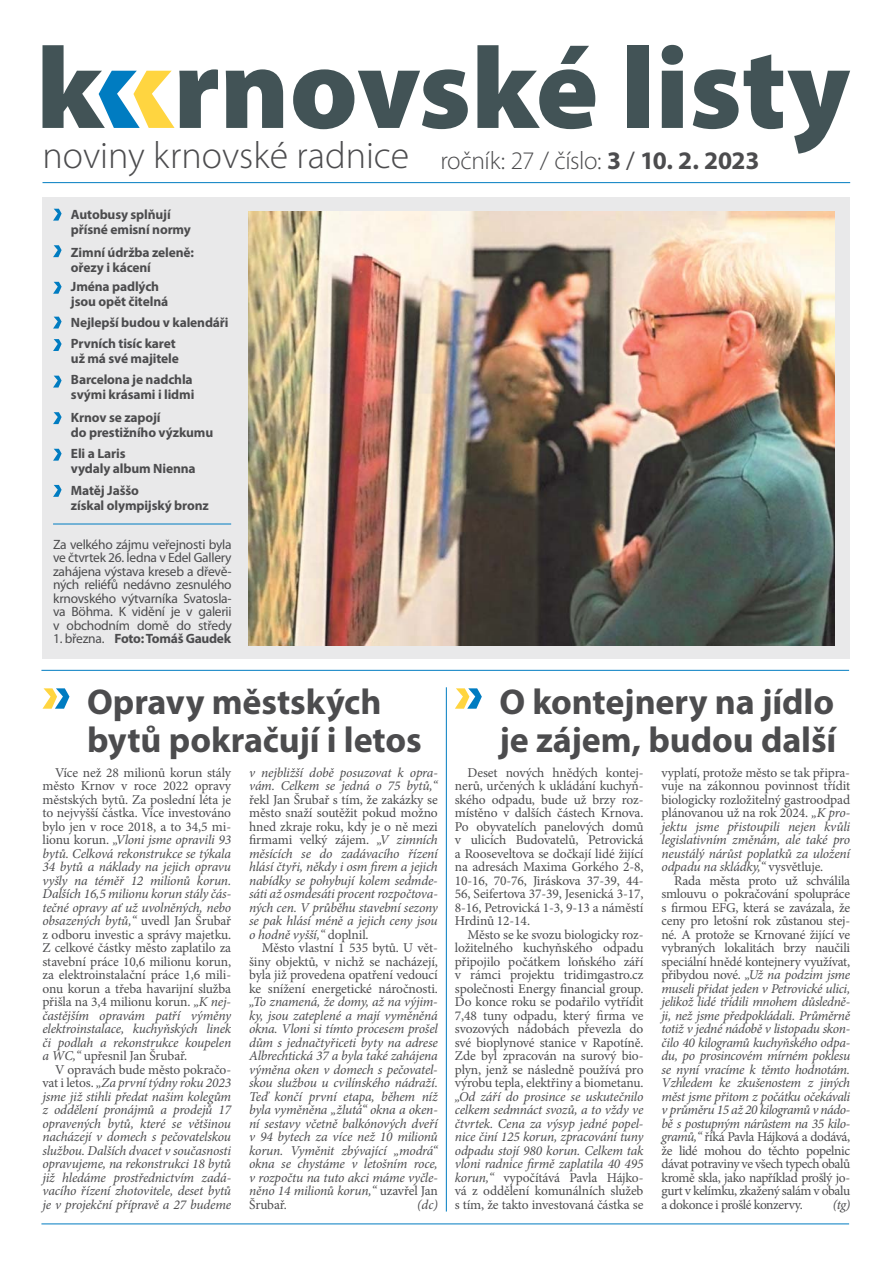
<style>
.page{position:relative;width:893px;height:1263px;background:#fff}
.page>*{position:absolute;margin:0;border:0;box-sizing:border-box;transform-origin:0 0}
.t1{font:300 37.95px "Myriad Pro";color:#4c4c4e}
.t2{font:700 36px/37.5px "Myriad Pro";color:#4c4c4e}
.t3{font:300 25.35px "Myriad Pro";letter-spacing:-.02em;color:#4c4c4e}
.t4{font:13.5px/13.5px "Minion Pro";letter-spacing:-.01em;color:#4c4c4e;text-align:justify}
.t5{font:italic 13.5px/13.5px "Minion Pro";letter-spacing:-.015em;color:#4c4c4e;text-align:justify}
.t6{font:700 13.5px/15px "Myriad Pro";letter-spacing:-.01em;color:#4c4c4e}
.t7{font:13.5px/13.5px "Myriad Pro";letter-spacing:-.02em;color:#4c4c4e;text-align:justify}
.s1{font-weight:400}
.s2{font-weight:700}
.s3{font-style:italic}
.s4{font-style:normal}
</style>
<div class="page">
<div style="left:43px;top:197px;width:807px;height:462px;background:#e9e9ea"></div>
<hr style="left:41px;top:1224px;width:808px;height:1px;background:#007cc1">
<hr style="left:41px;top:670px;width:808px;height:1px;background:#007cc1">
<hr style="left:446px;top:687px;width:1px;height:525px;background:#007cc1">
<hr style="left:53px;top:524px;width:178px;height:1px;background:#007cc1">
<hr style="left:43px;top:182px;width:807px;height:1px;background:#007cc1">
<svg style="left:226px;top:69px;width:57px;height:59px"></svg>
<svg style="left:293px;top:69px;width:175px;height:60px"></svg>
<svg style="left:477px;top:45px;width:118px;height:84px"></svg>
<div style="left:628px;top:45px;width:21px;height:83px;background:#425356"></div>
<svg style="left:662px;top:45px;width:21px;height:83px;background:#58676a"></svg>
<svg style="left:693px;top:69px;width:45px;height:60px"></svg>
<svg style="left:744px;top:54px;width:106px;height:100px"></svg>
<svg style="left:43px;top:45px;width:175px;height:83px"></svg>
<img style="left:249px;top:211px;width:586px;height:434px">
<svg style="left:53px;top:209px;width:9px;height:12px"></svg>
<svg style="left:53px;top:245px;width:9px;height:12px"></svg>
<svg style="left:53px;top:282px;width:9px;height:12px"></svg>
<svg style="left:53px;top:317px;width:9px;height:12px"></svg>
<svg style="left:53px;top:339px;width:9px;height:12px"></svg>
<svg style="left:53px;top:376px;width:9px;height:12px"></svg>
<svg style="left:53px;top:412px;width:9px;height:12px"></svg>
<svg style="left:53px;top:449px;width:9px;height:12px"></svg>
<svg style="left:53px;top:485px;width:9px;height:12px"></svg>
<svg style="left:43px;top:688px;width:26px;height:21px"></svg>
<svg style="left:455px;top:688px;width:27px;height:21px"></svg>
<h1 class="t1" style="left:43px;top:133px;width:368px">noviny krnovské radnice</h1>
<p class="t6" style="left:71px;top:207px;width:121px">Autobusy splňují přísné emisní normy</p>
<p class="t6" style="left:71px;top:245px;width:124px">Zimní údržba zeleně: ořezy i kácení</p>
<p class="t6" style="left:71px;top:279px;width:99px">Jména padlých jsou opět čitelná</p>
<p class="t6" style="left:71px;top:311px;width:159px;line-height:21.5px">Nejlepší budou v kalendáři<br>Prvních tisíc karet</p>
<p class="t6" style="left:71px;top:348px;width:123px;line-height:21.1px">už má své majitele<br>Barcelona je nadchla</p>
<p class="t6" style="left:71px;top:383px;width:125px;line-height:22.6px">svými krásami i lidmi<br>Krnov se zapojí</p>
<p class="t6" style="left:71px;top:422px;width:144px;line-height:21.1px">do prestižního výzkumu<br>Eli a Laris</p>
<p class="t6" style="left:71px;top:458px;width:126px;line-height:21.1px">vydaly album Nienna<br>Matěj Jaššo</p>
<p class="t6" style="left:71px;top:497px;width:139px">získal olympijský bronz</p>
<p class="t7" style="left:53px;top:538px;width:180px">Za velkého zájmu veřejnosti byla ve čtvrtek 26. ledna v Edel Gallery zahájena výstava kreseb a dřevě&shy;ných reliéfů nedávno zesnulého krnovského výtvarníka Svatosla&shy;va Böhma. K vidění je v galerii v obchodním domě do středy</p>
<p class="t6" style="left:53px;top:631px;width:180px"><span class="s1">1. března.</span> Foto: Tomáš Gaudek</p>
<h3 class="t3" style="left:440px;top:145px;width:320px">ročník: 27 / číslo: <span class="s2">3</span> <span class="s1">/</span> <span class="s2">10. 2. 2023</span></h3>
<h2 class="t2" style="left:87px;top:683px;width:336px">Opravy městských bytů pokračují i letos</h2>
<h2 class="t2" style="left:499px;top:683px;width:338px">O kontejnery na jídlo je zájem, budou další</h2>
<p class="t4" style="left:43px;top:767px;width:190px;text-indent:13px">Více než 28 milionů korun stály město Krnov v roce 2022 opravy městských bytů. Za poslední léta je to nejvyšší částka. Více investováno bylo jen v roce 2018, a to 34,5 mi&shy;lionu korun. <span class="s3">„Vloni jsme opravili 93 bytů. Celková rekonstrukce se týkala 34 bytů a náklady na jejich opravu vyšly na téměř 12 milionů korun.<br>Dalších 16,5 milionu korun stály čás&shy;tečné opravy ať už uvolněných, nebo obsazených bytů,“</span> uvedl Jan Šrubař z odboru investic a správy majetku.<br>Z celkové částky město zaplatilo za stavební práce 10,6 milionu korun, za elektroinstalační práce 1,6 mili&shy;onu korun a třeba havarijní služba přišla na 3,4 milionu korun. <span class="s3">„K nej&shy;častějším opravám patří výměny elektroinstalace, kuchyňských linek či podlah a rekonstrukce koupelen a WC,“</span> upřesnil Jan Šrubař.</p>
<p class="t5" style="left:43px;top:1064px;width:190px;text-indent:13px"><span class="s4">V opravách bude město pokračo&shy;vat i letos.</span> „Za první týdny roku 2023 jsme již stihli předat našim kolegům z oddělení pronájmů a prodejů 17 opravených bytů, které se většinou nacházejí v domech s pečovatelskou službou. Dalších dvacet v současnosti opravujeme, na rekonstrukci 18 bytů již hledáme prostřednictvím zadá&shy;vacího řízení zhotovitele, deset bytů je v projekční přípravě a 27 budeme</p>
<p class="t5" style="left:249px;top:767px;width:190px">v nejbližší době posuzovat k opra&shy;vám. Celkem se jedná o 75 bytů,“</p>
<p class="t5" style="left:249px;top:794px;width:190px"><span class="s4">řekl Jan Šrubař s tím, že zakázky se město snaží soutěžit pokud možno hned zkraje roku, kdy je o ně mezi firmami velký zájem.</span> „V zimních měsících se do zadávacího řízení hlásí čtyři, někdy i osm firem a jejich nabídky se pohybují kolem sedmde&shy;sáti až osmdesáti procent rozpočtova&shy;ných cen. V průběhu stavební sezony se pak hlásí méně a jejich ceny jsou o hodně vyšší,“ <span class="s4">doplnil.</span></p>
<p class="t4" style="left:249px;top:942px;width:190px;text-indent:13px">Město vlastní 1 535 bytů. U vět&shy;šiny objektů, v nichž se nacházejí, byla již provedena opatření vedoucí ke snížení energetické náročnosti.</p>
<p class="t5" style="left:249px;top:996px;width:190px">„To znamená, že domy, až na výjim&shy;ky, jsou zateplené a mají vyměněná okna. Vloni si tímto procesem prošel dům s jednačtyřiceti byty na adrese Albrechtická 37 a byla také zahájena výměna oken v domech s pečovatel&shy;skou službou u cvilínského nádraží.<br>Teď končí první etapa, během níž byla vyměněna „žlutá“ okna a oken&shy;ní sestavy včetně balkónových dveří v 94 bytech za více než 10 milionů korun. Vyměnit zbývající „modrá“ okna se chystáme v letošním roce, v rozpočtu na tuto akci máme vyčle&shy;něno 14 milionů korun,“ <span class="s4">uzavřel Jan Šrubař.</span></p>
<p class="t5" style="left:417px;top:1199px;width:22px">(dc)</p>
<p class="t4" style="left:455px;top:767px;width:190px;text-indent:13px">Deset nových hnědých kontej&shy;nerů, určených k ukládání kuchyň&shy;ského odpadu, bude už brzy roz&shy;místěno v dalších částech Krnova.<br>Po obyvatelích panelových domů v ulicích Budovatelů, Petrovická a Rooseveltova se dočkají lidé žijící na adresách Maxima Gorkého 2-8, 10-16, 70-76, Jiráskova 37-39, 44- 56, Seifertova 37-39, Jesenická 3-17, 8-16, Petrovická 1-3, 9-13 a náměstí Hrdinů 12-14.</p>
<p class="t4" style="left:455px;top:929px;width:190px;text-indent:13px">Město se ke svozu biologicky roz&shy;ložitelného kuchyňského odpadu připojilo počátkem loňského září v rámci projektu tridimgastro.cz společnosti Energy financial group.<br>Do konce roku se podařilo vytřídit 7,48 tuny odpadu, který firma ve svozových nádobách převezla do své bioplynové stanice v Rapotíně.<br>Zde byl zpracován na surový bio&shy;plyn, jenž se následně používá pro výrobu tepla, elektřiny a biometanu.</p>
<p class="t5" style="left:455px;top:1091px;width:190px">„Od září do prosince se uskutečnilo celkem sedmnáct svozů, a to vždy ve čtvrtek. Cena za výsyp jedné popel&shy;nice činí 125 korun, zpracování tuny odpadu stojí 980 korun. Celkem tak vloni radnice firmě zaplatila 40 495 korun,“ <span class="s4">vypočítává Pavla Hájko&shy;vá z oddělení komunálních služeb s tím, že takto investovaná částka se</span></p>
<p class="t4" style="left:661px;top:767px;width:190px">vyplatí, protože město se tak připra&shy;vuje na zákonnou povinnost třídit biologicky rozložitelný gastroodpad plánovanou už na rok 2024. <span class="s3">„K pro&shy;jektu jsme přistoupili nejen kvůli legislativním změnám, ale také pro neustálý nárůst poplatků za uložení odpadu na skládky,“</span> vysvětluje.</p>
<p class="t4" style="left:661px;top:875px;width:190px;text-indent:13px">Rada města proto už schválila smlouvu o pokračování spolupráce s firmou EFG, která se zavázala, že ceny pro letošní rok zůstanou stej&shy;né. A protože se Krnované žijící ve vybraných lokalitách brzy naučili speciální hnědé kontejnery využívat, přibydou nové. <span class="s3">„Už na podzim jsme museli přidat jeden v Petrovické ulici, jelikož lidé třídili mnohem důsledně&shy;ji, než jsme předpokládali. Průměrně totiž v jedné nádobě v listopadu skon&shy;čilo 40 kilogramů kuchyňského odpa&shy;du, po prosincovém mírném poklesu se nyní vracíme k těmto hodnotám.<br>Vzhledem ke zkušenostem z jiných měst jsme přitom z počátku očekávali v průměru 15 až 20 kilogramů v nádo&shy;bě s postupným nárůstem na 35 kilo&shy;gramů,“</span> říká Pavla Hájková a dodává, že lidé mohou do těchto popelnic dávat potraviny ve všech typech obalů kromě skla, jako například prošlý jo&shy;gurt v kelímku, zkažený salám v obalu a dokonce i prošlé konzervy.</p>
<p class="t5" style="left:833px;top:1199px;width:19px">(tg)</p>
</div>
